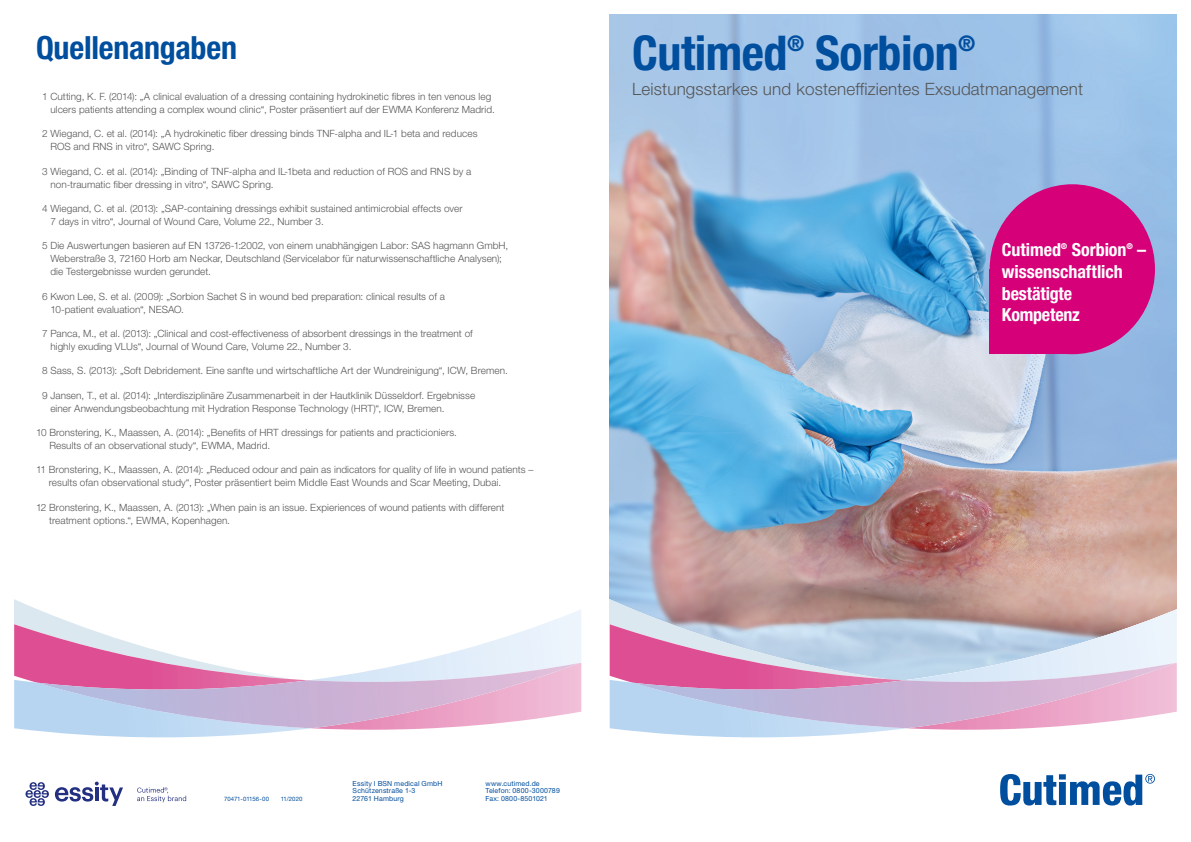
<style>
.page{position:relative;width:1191px;height:842px;background:#fff}
.page>*{position:absolute;margin:0;border:0;box-sizing:border-box;transform-origin:0 0}
.t1{font:700 condensed 48px "Helvetica Neue LT Std";letter-spacing:-.01em;color:#004e9e}
.t2{font:700 condensed 32px "Helvetica Neue LT Std";letter-spacing:-.01em;color:#004e9e}
.t3{font:700 condensed 18px/21.6px "Helvetica Neue LT Std";letter-spacing:-.005em;color:#fff}
.t4{font:300 17px "Helvetica Neue LT Std";letter-spacing:.01em;color:#565656}
.t5{font:300 10px/13px "Helvetica Neue LT Std";letter-spacing:.005em;color:#565656}
.t6{font:7px/7.5px "Helvetica Neue LT Std";letter-spacing:.02em;color:#004e9e}
.t7{font:6px "Helvetica Neue LT Std";color:#004e9e}
</style>
<div class="page">
<img style="left:609px;top:14px;width:567px;height:556px">
<img style="left:580px;top:664px;width:1px;height:48px">
<svg style="left:14px;top:599px;width:191px;height:80px"></svg>
<img style="left:409px;top:650px;width:50px;height:13px">
<img style="left:14px;top:680px;width:134px;height:57px">
<img style="left:37px;top:663px;width:543px;height:65px">
<svg style="left:887px;top:570px;width:289px;height:160px;background:#c0abab"></svg>
<img style="left:1175px;top:664px;width:1px;height:55px">
<img style="left:907px;top:728px;width:108px;height:2px">
<svg style="left:609px;top:570px;width:278px;height:109px;background:#bea5b4"></svg>
<img style="left:1170px;top:609px;width:6px;height:55px">
<img style="left:1053px;top:612px;width:118px;height:51px">
<img style="left:937px;top:650px;width:117px;height:13px">
<img style="left:609px;top:680px;width:134px;height:57px">
<img style="left:632px;top:663px;width:543px;height:65px">
<div style="left:989px;top:184px;width:166px;height:170px;background:#d60079;border-radius:50%"></div>
<div style="left:989px;top:269px;width:83px;height:85px;background:#d60079"></div>
<svg style="left:1000px;top:774px;width:155px;height:31px"></svg>
<svg style="left:55px;top:782px;width:68px;height:24px"></svg>
<svg style="left:26px;top:782px;width:23px;height:24px"></svg>
<svg style="left:137px;top:787px;width:49px;height:15px"></svg>
<h2 class="t2" style="left:36px;top:28px;width:203px">Quellenangaben</h2>
<p class="t5" style="left:50px;top:90px;width:446px;text-indent:-8px">1 Cutting, K. F. (2014): „A clinical evaluation of a dressing containing hydrokinetic fibres in ten venous leg ulcers patients attending a complex wound clinic“, Poster präsentiert auf der EWMA Konferenz Madrid.</p>
<p class="t5" style="left:50px;top:127px;width:429px;text-indent:-8px">2 Wiegand, C. et al. (2014): „A hydrokinetic fiber dressing binds TNF-alpha and IL-1 beta and reduces<br>ROS and RNS in vitro“, SAWC Spring.</p>
<p class="t5" style="left:50px;top:164px;width:422px;text-indent:-8px">3 Wiegand, C. et al. (2014): „Binding of TNF-alpha and IL-1beta and reduction of ROS and RNS by a non-traumatic fiber dressing in vitro“, SAWC Spring.</p>
<p class="t5" style="left:50px;top:202px;width:414px;text-indent:-8px">4 Wiegand, C. et al. (2013): „SAP-containing dressings exhibit sustained antimicrobial effects over<br>7 days in vitro“, Journal of Wound Care, Volume 22., Number 3.</p>
<p class="t5" style="left:50px;top:239px;width:459px;text-indent:-8px">5 Die Auswertungen basieren auf EN 13726-1:2002, von einem unabhängigen Labor: SAS hagmann GmbH,<br>Weberstraße 3, 72160 Horb am Neckar, Deutschland (Servicelabor für naturwissenschaftliche Analysen); die Testergebnisse wurden gerundet.</p>
<p class="t5" style="left:50px;top:289px;width:396px;text-indent:-8px">6 Kwon Lee, S. et al. (2009): „Sorbion Sachet S in wound bed preparation: clinical results of a<br>10-patient evaluation“, NESAO.</p>
<p class="t5" style="left:50px;top:327px;width:424px;text-indent:-8px">7 Panca, M., et al. (2013): „Clinical and cost-effectiveness of absorbent dressings in the treatment of highly exuding VLUs“, Journal of Wound Care, Volume 22., Number 3.</p>
<p class="t5" style="left:42px;top:364px;width:467px">8 Sass, S. (2013): „Soft Debridement. Eine sanfte und wirtschaftliche Art der Wundreinigung“, ICW, Bremen.</p>
<p class="t5" style="left:50px;top:388px;width:426px;text-indent:-8px">9 Jansen, T., et al. (2014): „Interdisziplinäre Zusammenarbeit in der Hautklinik Düsseldorf. Ergebnisse einer Anwendungsbeobachtung mit Hydration Response Technology (HRT)“, ICW, Bremen.</p>
<p class="t5" style="left:49px;top:426px;width:409px;text-indent:-13px">10 Bronstering, K., Maassen, A. (2014): „Benefits of HRT dressings for patients and practicioniers.<br>Results of an observational study“, EWMA, Madrid.</p>
<p class="t5" style="left:49px;top:463px;width:486px;text-indent:-13px">11 Bronstering, K., Maassen, A. (2014): „Reduced odour and pain as indicators for quality of life in wound patients – results ofan observational study“, Poster präsentiert beim Middle East Wounds and Scar Meeting, Dubai.</p>
<p class="t5" style="left:49px;top:500px;width:457px;text-indent:-13px">12 Bronstering, K., Maassen, A. (2013): „When pain is an issue. Expieriences of wound patients with different treatment options.“, EWMA, Kopenhagen.</p>
<h1 class="t1" style="left:632px;top:24px;width:345px">Cutimed<sup>®</sup> Sorbion<sup>®</sup></h1>
<h3 class="t4" style="left:632px;top:79px;width:452px">Leistungsstarkes und kosteneffizientes Exsudatmanagement</h3>
<h3 class="t3" style="left:1002px;top:239px;width:146px">Cutimed<sup>®</sup> Sorbion<sup>®</sup> – wissenschaftlich bestätigte<br>Kompetenz</h3>
<p class="t6" style="left:353px;top:779px;width:91px">Essity I BSN medical GmbH<br>Schützenstraße 1-3<br>22761 Hamburg</p>
<p class="t6" style="left:485px;top:779px;width:76px">www.cutimed.de<br>Telefon: 0800-3000789</p>
<p class="t7" style="left:224px;top:795px;width:46px">70471-01156-00</p>
<p class="t7" style="left:281px;top:795px;width:23px">11/2020</p>
<p class="t6" style="left:485px;top:794px;width:64px">Fax: 0800-8501021</p>
</div>
